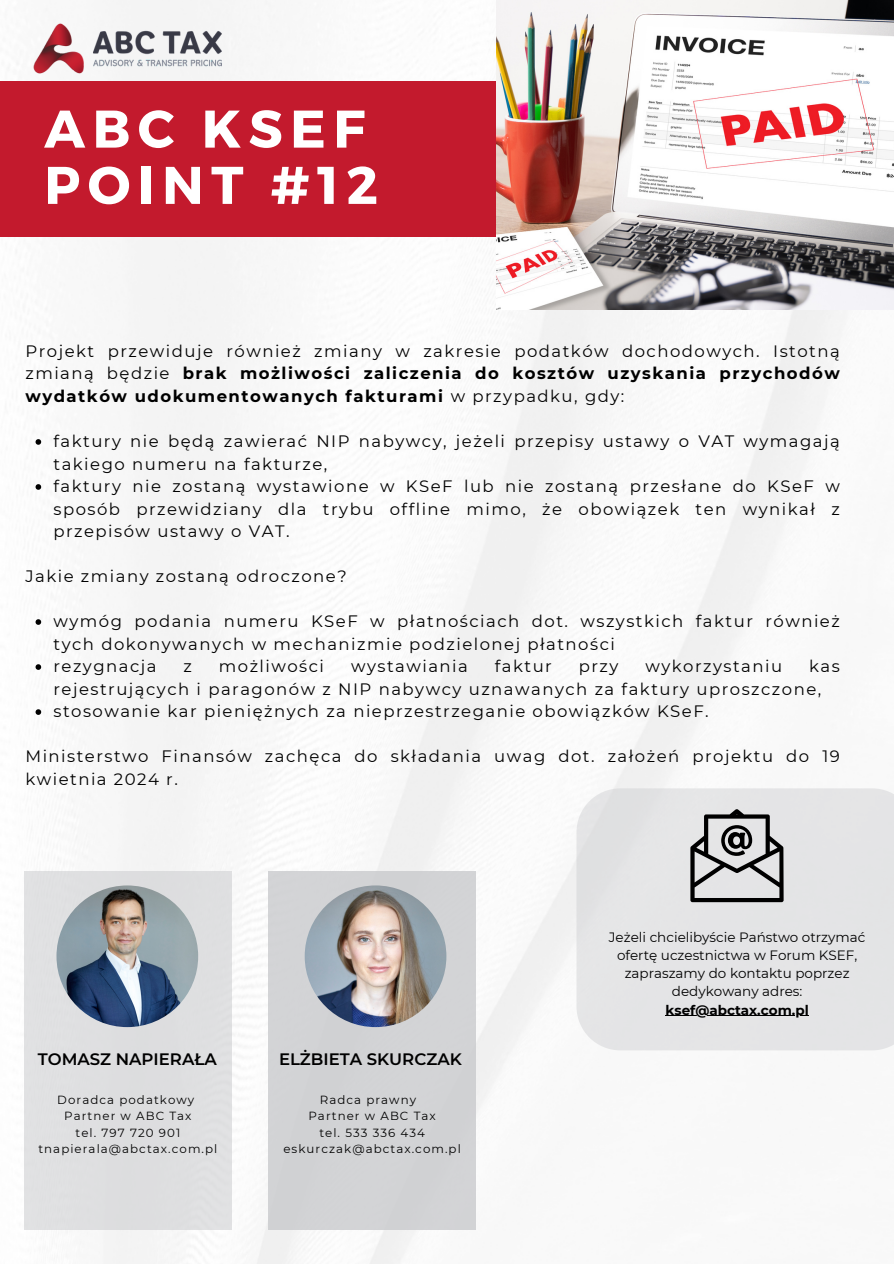
<style>
.page{position:relative;width:894px;height:1264px;background:#fff}
.page>*{position:absolute;margin:0;border:0;box-sizing:border-box;transform-origin:0 0}
.t1{font:700 52.95px/56.2px "Montserrat";letter-spacing:.14em;color:#fff}
.t2{font:16.5px/22.5px "Montserrat";letter-spacing:.09em;color:#000}
.t3{font:600 16.5px "Montserrat";color:#000}
.t4{font:13.5px/18.3px "Montserrat";color:#000;text-align:center}
.t5{font:700 13.5px "Montserrat";color:#000}
.t6{font:11.85px/16.5px "Montserrat";letter-spacing:.09em;color:#000;text-align:center}
.s1{font-weight:700}
</style>
<div class="page">
<img style="left:0;top:0;width:876px;height:1263px">
<div style="left:0;top:82px;width:614px;height:155px;background:#c31a2d"></div>
<img style="left:497px;top:0;width:396px;height:310px">
<img style="left:25px;top:15px;width:196px;height:67px">
<div style="left:24px;top:870px;width:207px;height:359px;background:#dedfe0"></div>
<img style="left:56px;top:885px;width:142px;height:142px;border-radius:50%">
<div style="left:269px;top:870px;width:206px;height:359px;background:#d2d3d5"></div>
<img style="left:304px;top:885px;width:142px;height:142px;border-radius:50%">
<div style="left:576px;top:788px;width:317px;height:262px;background:#e4e4e6"></div>
<svg style="left:690px;top:809px;width:93px;height:93px"></svg>
<hr style="left:665px;top:1015px;width:143px;height:1px;background:#000">
<svg style="left:36px;top:439px;width:5px;height:6px"></svg>
<svg style="left:36px;top:484px;width:5px;height:6px"></svg>
<svg style="left:36px;top:619px;width:5px;height:6px"></svg>
<svg style="left:36px;top:664px;width:5px;height:6px"></svg>
<svg style="left:36px;top:709px;width:5px;height:6px"></svg>
<h1 class="t1" style="left:44px;top:98px;width:335px">ABC KSEF<br>POINT #12</h1>
<h3 class="t2" style="left:25px;top:340px;width:815px;text-align:justify">Projekt przewiduje również zmiany w zakresie podatków dochodowych. Istotną zmianą będzie <span class="s1">brak możliwości zaliczenia do kosztów uzyskania przychodów wydatków udokumentowanych fakturami</span> w przypadku, gdy:</h3>
<p class="t2" style="left:53px;top:430px;width:787px">faktury nie będą zawierać NIP nabywcy, jeżeli przepisy ustawy o VAT wymagają takiego numeru na fakturze,</p>
<p class="t2" style="left:53px;top:475px;width:787px;text-align:justify">faktury nie zostaną wystawione w KSeF lub nie zostaną przesłane do KSeF w sposób przewidziany dla trybu offline mimo, że obowiązek ten wynikał z przepisów ustawy o VAT.</p>
<h3 class="t2" style="left:25px;top:565px;width:323px">Jakie zmiany zostaną odroczone?</h3>
<p class="t2" style="left:53px;top:610px;width:787px">wymóg podania numeru KSeF w płatnościach dot. wszystkich faktur również tych dokonywanych w mechanizmie podzielonej płatności</p>
<p class="t2" style="left:53px;top:655px;width:105px">rezygnacja</p>
<p class="t2" style="left:183px;top:655px;width:10px">z</p>
<p class="t2" style="left:219px;top:655px;width:107px">możliwości</p>
<p class="t2" style="left:351px;top:655px;width:118px">wystawiania</p>
<p class="t2" style="left:494px;top:655px;width:59px">faktur</p>
<p class="t2" style="left:578px;top:655px;width:41px">przy</p>
<p class="t2" style="left:645px;top:655px;width:138px">wykorzystaniu</p>
<p class="t2" style="left:53px;top:655px;width:787px;text-indent:755px">kas rejestrujących i paragonów z NIP nabywcy uznawanych za faktury uproszczone,</p>
<p class="t2" style="left:53px;top:700px;width:656px">stosowanie kar pieniężnych za nieprzestrzeganie obowiązków KSeF.</p>
<h3 class="t2" style="left:25px;top:745px;width:815px">Ministerstwo Finansów zachęca do składania uwag dot. założeń projektu do 19 kwietnia 2024 r.</h3>
<h2 class="t3" style="left:38px;top:1049px;width:180px">TOMASZ NAPIERAŁA</h2>
<p class="t6" style="left:57px;top:1091px;width:138px">Doradca podatkowy<br>Partner w ABC Tax</p>
<p class="t6" style="left:76px;top:1124px;width:106px">tel. 797 720 901</p>
<p class="t6" style="left:38px;top:1140px;width:180px">tnapierala@abctax.com.pl</p>
<h2 class="t3" style="left:279px;top:1049px;width:184px">ELŻBIETA SKURCZAK</h2>
<p class="t6" style="left:320px;top:1091px;width:98px">Radca prawny</p>
<p class="t6" style="left:308px;top:1107px;width:129px">Partner w ABC Tax</p>
<p class="t6" style="left:319px;top:1124px;width:107px">tel. 533 336 434</p>
<p class="t6" style="left:283px;top:1140px;width:179px">eskurczak@abctax.com.pl</p>
<p class="t4" style="left:608px;top:927px;width:258px">Jeżeli chcielibyście Państwo otrzymać ofertę uczestnictwa w Forum KSEF, zapraszamy do kontaktu poprzez dedykowany adres:</p>
<h3 class="t5" style="left:665px;top:1001px;width:145px">ksef@abctax.com.pl</h3>
</div>
